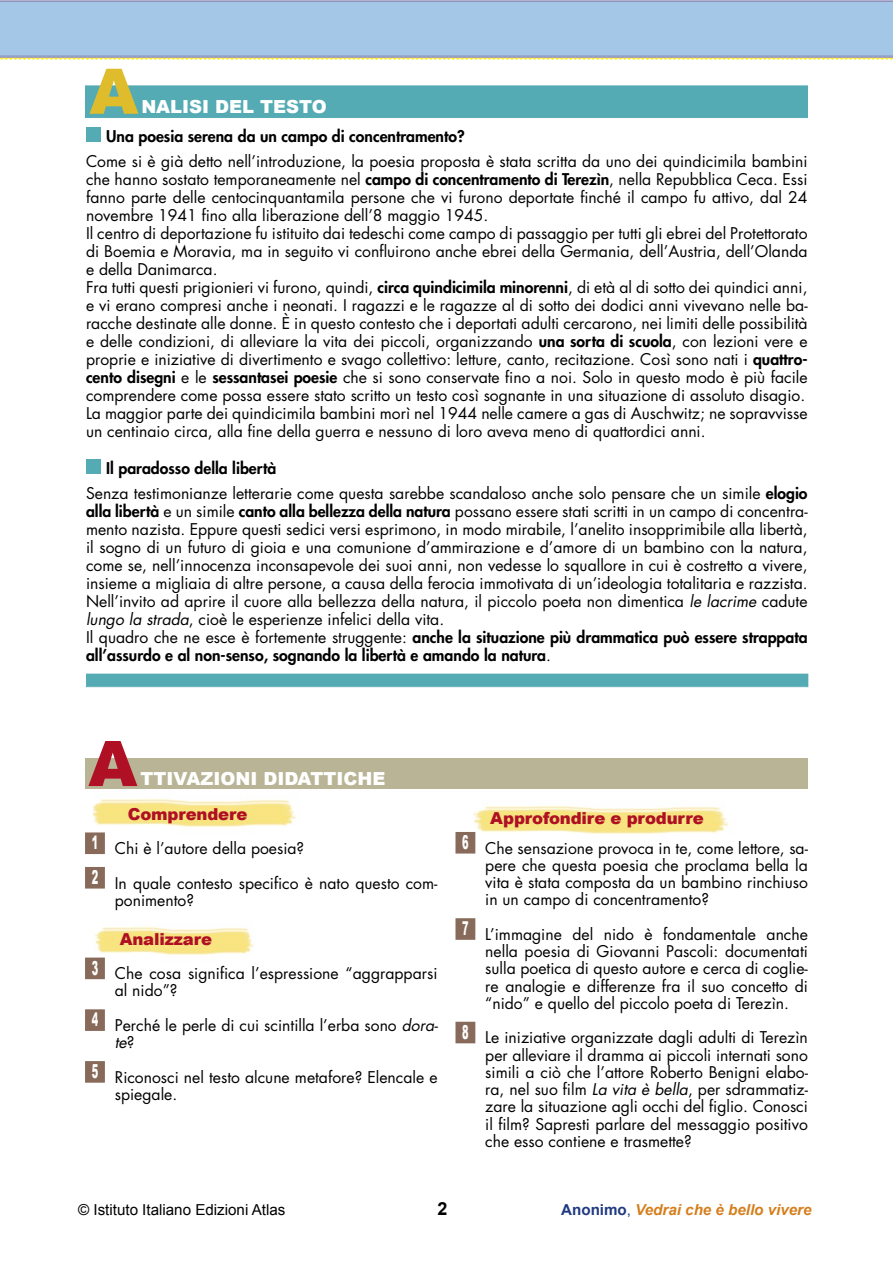
<style>
.page{position:relative;width:893px;height:1263px;background:#fff}
.page>*{position:absolute;margin:0;border:0;box-sizing:border-box;transform-origin:0 0}
.t1{font:900 62.85px "Arial";color:#debc2c}
.t2{font:900 62.85px "Arial";color:#af1023}
.t3{font:900 18px "Arial";color:#fff}
.t4{font:700 18px "Arial";color:#000}
.t5{font:900 16.5px "Arial";color:#af1023}
.t6{font:15.75px/18px "Futura";color:#000}
.t7{font:800 15.75px "Futura";color:#000}
.t8{font:15.15px "Arial";color:#000}
.t9{font:italic 700 15.15px "Arial";color:#d57e1c}
.s1{font-weight:800}
.s2{font-style:italic}
.s3{font-style:normal;color:#203a7f}
.s4{font-weight:400;font-style:normal;color:#203a7f}
</style>
<div class="page">
<svg style="left:0;top:58px;width:893px;height:2px"></svg>
<svg style="left:0;top:0;width:893px;height:58px;background:#a4a6bf"></svg>
<div style="left:0;top:1px;width:893px;height:55px;background:#a4c6e7"></div>
<div style="left:86px;top:127px;width:15px;height:15px;background:#54abb4"></div>
<div style="left:86px;top:459px;width:15px;height:15px;background:#54abb4"></div>
<div style="left:85px;top:86px;width:723px;height:32px;background:#54abb4"></div>
<div style="left:87px;top:87px;width:719px;height:29px;border:1px solid #54abb4"></div>
<svg style="left:86px;top:674px;width:722px;height:13px;background:#56acb5"></svg>
<div style="left:88px;top:675px;width:719px;height:10px;border:1px solid #54abb4"></div>
<img style="left:473px;top:806px;width:256px;height:36px">
<img style="left:94px;top:927px;width:160px;height:28px">
<img style="left:93px;top:799px;width:203px;height:29px">
<div style="left:87px;top:834px;width:16px;height:18px;background:#876a5a"></div>
<div style="left:85px;top:832px;width:20px;height:22px;border:3px solid #876a5a"></div>
<div style="left:87px;top:868px;width:16px;height:19px;background:#876a5a"></div>
<div style="left:85px;top:867px;width:20px;height:21px;border:3px solid #876a5a"></div>
<div style="left:87px;top:959px;width:16px;height:19px;background:#876a5a"></div>
<div style="left:85px;top:957px;width:20px;height:22px;border:3px solid #876a5a"></div>
<div style="left:87px;top:1011px;width:16px;height:18px;background:#876a5a"></div>
<div style="left:85px;top:1009px;width:20px;height:22px;border:3px solid #876a5a"></div>
<div style="left:87px;top:1062px;width:16px;height:19px;background:#876a5a"></div>
<div style="left:85px;top:1061px;width:20px;height:22px;border:3px solid #876a5a"></div>
<div style="left:457px;top:833px;width:17px;height:19px;background:#876a5a"></div>
<div style="left:455px;top:832px;width:20px;height:21px;border:3px solid #876a5a"></div>
<div style="left:457px;top:920px;width:17px;height:18px;background:#876a5a"></div>
<div style="left:455px;top:918px;width:20px;height:22px;border:3px solid #876a5a"></div>
<div style="left:457px;top:1023px;width:17px;height:19px;background:#876a5a"></div>
<div style="left:455px;top:1022px;width:20px;height:21px;border:3px solid #876a5a"></div>
<div style="left:85px;top:759px;width:723px;height:30px;background:#b8b495"></div>
<h1 class="t1" style="left:89px;top:56px;width:50px">A</h1>
<p class="t3" style="left:141px;top:97px;width:187px">nalisi del testo</p>
<p class="t7" style="left:106px;top:126px;width:360px">Una poesia serena da un campo di concentramento?</p>
<p class="t6" style="left:86px;top:152px;width:723px">Come si è già detto nell’introduzione, la poesia proposta è stata scritta da uno dei quindicimila bambini che hanno sostato temporaneamente nel <span class="s1">campo di concentramento di Terezìn</span>, nella Repubblica Ceca. Essi fanno parte delle centocinquantamila persone che vi furono deportate finché il campo fu attivo, dal 24 novembre 1941 fino alla liberazione dell’8 maggio 1945.<br>Il centro di deportazione fu istituito dai tedeschi come campo di passaggio per tutti gli ebrei del Protettorato di Boemia e Moravia, ma in seguito vi confluirono anche ebrei della Germania, dell’Austria, dell’Olanda e della Danimarca.<br>Fra tutti questi prigionieri vi furono, quindi, <span class="s1">circa quindicimila minorenni</span>, di età al di sotto dei quindici anni, e vi erano compresi anche i neonati. I ragazzi e le ragazze al di sotto dei dodici anni vivevano nelle ba&shy;racche destinate alle donne. È in questo contesto che i deportati adulti cercarono, nei limiti delle possibilità e delle condizioni, di alleviare la vita dei piccoli, organizzando <span class="s1">una sorta di scuola</span>, con lezioni vere e proprie e iniziative di divertimento e svago collettivo: letture, canto, recitazione. Così sono nati i <span class="s1">quattro&shy;cento disegni</span> e le <span class="s1">sessantasei poesie</span> che si sono conservate fino a noi. Solo in questo modo è più facile comprendere come possa essere stato scritto un testo così sognante in una situazione di assoluto disagio.<br>La maggior parte dei quindicimila bambini morì nel 1944 nelle camere a gas di Auschwitz; ne sopravvisse un centinaio circa, alla fine della guerra e nessuno di loro aveva meno di quattordici anni.</p>
<p class="t6" style="left:86px;top:456px;width:723px;line-height:24.5px;text-indent:20px"><span class="s1">Il paradosso della libertà<br></span>Senza testimonianze letterarie come questa sarebbe scandaloso anche solo pensare che un simile <span class="s1">elogio</span></p>
<p class="t6" style="left:86px;top:501px;width:723px"><span class="s1">alla libertà</span> e un simile <span class="s1">canto alla bellezza della natura</span> possano essere stati scritti in un campo di concentra&shy;mento nazista. Eppure questi sedici versi esprimono, in modo mirabile, l’anelito insopprimibile alla libertà, il sogno di un futuro di gioia e una comunione d’ammirazione e d’amore di un bambino con la natura, come se, nell’innocenza inconsapevole dei suoi anni, non vedesse lo squallore in cui è costretto a vivere, insieme a migliaia di altre persone, a causa della ferocia immotivata di un’ideologia totalitaria e razzista.<br>Nell’invito ad aprire il cuore alla bellezza della natura, il piccolo poeta non dimentica <span class="s2">le lacrime</span> cadute <span class="s2">lungo la strada</span>, cioè le esperienze infelici della vita.<br>Il quadro che ne esce è fortemente struggente: <span class="s1">anche la situazione più drammatica può essere strappata all’assurdo e al non-senso, sognando la libertà e amando la natura</span>.</p>
<h1 class="t2" style="left:88px;top:729px;width:50px">A</h1>
<p class="t3" style="left:140px;top:769px;width:246px">ttivazionI didattiche</p>
<p class="t5" style="left:128px;top:804px;width:121px">Comprendere</p>
<p class="t6" style="left:92px;top:831px;width:347px;line-height:34.5px"><sup>1</sup> Chi è l’autore della poesia?<br><sup>2</sup> In quale contesto specifico è nato questo com-</p>
<p class="t6" style="left:115px;top:891px;width:81px">ponimento?</p>
<p class="t5" style="left:120px;top:929px;width:94px">Analizzare</p>
<p class="t6" style="left:115px;top:964px;width:324px;line-height:17.2px;text-indent:-23px"><sup>3</sup> Che cosa significa l’espressione “aggrapparsi al nido”?</p>
<p class="t6" style="left:115px;top:1016px;width:325px;line-height:17.2px;text-indent:-23px"><sup>4</sup> Perché le perle di cui scintilla l’erba sono <span class="s2">dora&shy;te</span>?</p>
<p class="t6" style="left:115px;top:1068px;width:324px;line-height:17.2px;text-indent:-23px"><sup>5</sup> Riconosci nel testo alcune metafore? Elencale e spiegale.</p>
<p class="t5" style="left:490px;top:809px;width:215px">Approfondire e produrre</p>
<p class="t6" style="left:485px;top:839px;width:324px;line-height:17.2px;text-align:justify;text-indent:-23px"><sup>6</sup> Che sensazione provoca in te, come lettore, sa&shy;pere che questa poesia che proclama bella la vita è stata composta da un bambino rinchiuso in un campo di concentramento?</p>
<p class="t6" style="left:485px;top:925px;width:324px;line-height:17.2px;text-align:justify;text-indent:-23px"><sup>7</sup> L’immagine del nido è fondamentale anche nella poesia di Giovanni Pascoli: documentati sulla poetica di questo autore e cerca di coglie&shy;re analogie e differenze fra il suo concetto di “nido” e quello del piccolo poeta di Terezìn.</p>
<p class="t6" style="left:485px;top:1029px;width:324px;line-height:17.2px;text-align:justify;text-indent:-23px"><sup>8</sup> Le iniziative organizzate dagli adulti di Terezìn per alleviare il dramma ai piccoli internati sono simili a ciò che l’attore Roberto Benigni elabo&shy;ra, nel suo film <span class="s2">La vita è bella</span>, per sdrammatiz&shy;zare la situazione agli occhi del figlio. Conosci il film? Sapresti parlare del messaggio positivo che esso contiene e trasmette?</p>
<p class="t8" style="left:78px;top:1201px;width:209px">© Istituto Italiano Edizioni Atlas</p>
<p class="t4" style="left:437px;top:1198px;width:12px">2</p>
<p class="t9" style="left:561px;top:1201px;width:252px"><span class="s3">Anonimo</span><span class="s4">,</span> Vedrai che è bello vivere</p>
</div>
